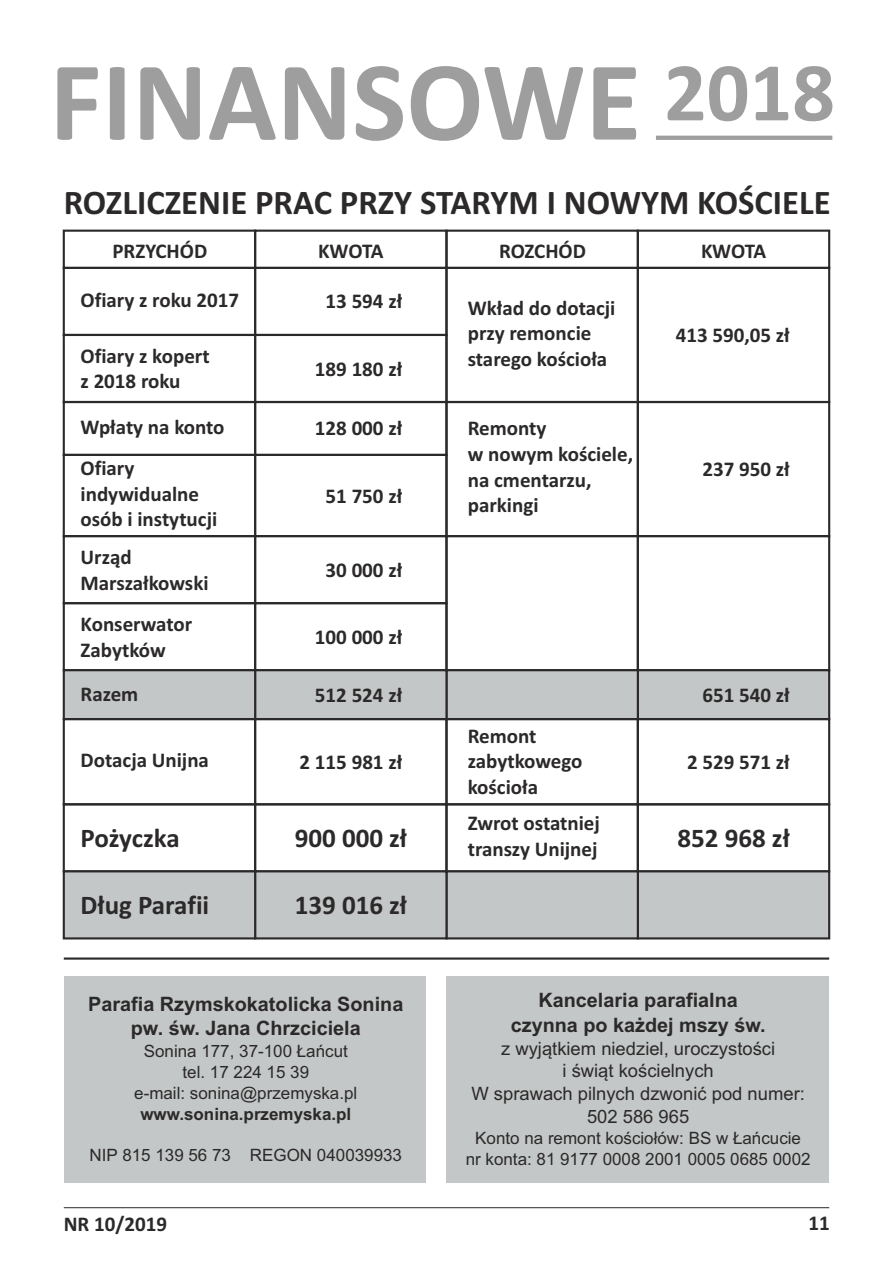
<style>
.page{position:relative;width:893px;height:1263px;background:#fff}
.page>*{position:absolute;margin:0;border:0;box-sizing:border-box;transform-origin:0 0}
.t1{font:700 114.3px "Calibri";color:#9e9e9e}
.t2{font:700 34.65px "Calibri";color:#2b2929}
.t3{font:700 27px "Calibri";color:#2b2929}
.t4{font:700 21px/25.7px "Calibri";color:#2b2929}
.t5{font:700 19.8px/24.5px "Arial";color:#2b2929;text-align:center}
.t6{font:18.45px/22.6px "Arial";color:#2b2929;text-align:center}
.t7{font:16.95px/20.9px "Arial";color:#2b2929;text-align:center}
.t8{font:700 16.95px "Arial";color:#2b2929}
</style>
<div class="page">
<hr style="left:64px;top:1207px;width:765px;height:1px;background:#2b2929">
<hr style="left:656px;top:136px;width:176px;height:4px;background:#9e9e9e">
<div style="left:637px;top:230px;width:193px;height:39px;border:2px solid #2b2929"></div>
<div style="left:445px;top:230px;width:194px;height:39px;border:2px solid #2b2929"></div>
<div style="left:254px;top:230px;width:194px;height:39px;border:2px solid #2b2929"></div>
<div style="left:63px;top:230px;width:193px;height:39px;border:2px solid #2b2929"></div>
<svg style="left:62px;top:266px;width:769px;height:455px"></svg>
<div style="left:637px;top:718px;width:193px;height:87px;border:2px solid #2b2929"></div>
<div style="left:445px;top:718px;width:194px;height:87px;border:2px solid #2b2929"></div>
<div style="left:254px;top:718px;width:194px;height:87px;border:2px solid #2b2929"></div>
<div style="left:63px;top:718px;width:193px;height:87px;border:2px solid #2b2929"></div>
<div style="left:637px;top:803px;width:193px;height:69px;border:2px solid #2b2929"></div>
<div style="left:445px;top:803px;width:194px;height:69px;border:2px solid #2b2929"></div>
<div style="left:254px;top:803px;width:194px;height:69px;border:2px solid #2b2929"></div>
<div style="left:63px;top:803px;width:193px;height:69px;border:2px solid #2b2929"></div>
<svg style="left:62px;top:869px;width:769px;height:71px;background:#b9bcbc"></svg>
<div style="left:446px;top:976px;width:383px;height:206px;background:#c4c7c7"></div>
<div style="left:64px;top:976px;width:361px;height:206px;background:#c4c7c7"></div>
<hr style="left:64px;top:957px;width:765px;height:3px;background:#2b2929">
<h1 class="t1" style="left:50px;top:54px;width:787px">FINANSOWE <sup>2018</sup></h1>
<h2 class="t2" style="left:64px;top:188px;width:768px">ROZLICZENIE PRAC PRZY STARYM I NOWYM KOŚCIELE</h2>
<p class="t4" style="left:112px;top:240px;width:96px">PRZYCHÓD</p>
<p class="t4" style="left:318px;top:240px;width:67px">KWOTA</p>
<p class="t4" style="left:499px;top:240px;width:88px">ROZCHÓD</p>
<p class="t4" style="left:701px;top:240px;width:67px">KWOTA</p>
<p class="t4" style="left:81px;top:289px;width:160px">Ofiary z roku 2017</p>
<p class="t4" style="left:81px;top:345px;width:131px">Ofiary z kopert z 2018 roku</p>
<p class="t4" style="left:81px;top:408px;width:146px;line-height:41.4px">Wpłaty na konto<br>Ofiary</p>
<p class="t4" style="left:81px;top:483px;width:138px">indywidualne osób i instytucji</p>
<p class="t4" style="left:81px;top:546px;width:130px">Urząd<br>Marszałkowski</p>
<p class="t4" style="left:81px;top:613px;width:113px">Konserwator<br>Zabytków</p>
<p class="t4" style="left:81px;top:683px;width:59px">Razem</p>
<p class="t4" style="left:326px;top:290px;width:78px">13 594 zł</p>
<p class="t4" style="left:315px;top:357px;width:89px">189 180 zł</p>
<p class="t4" style="left:315px;top:417px;width:89px">128 000 zł</p>
<p class="t4" style="left:326px;top:484px;width:78px">51 750 zł</p>
<p class="t4" style="left:326px;top:559px;width:78px">30 000 zł</p>
<p class="t4" style="left:315px;top:626px;width:89px">100 000 zł</p>
<p class="t4" style="left:315px;top:684px;width:89px">512 524 zł</p>
<p class="t4" style="left:81px;top:749px;width:130px">Dotacja Unijna</p>
<p class="t4" style="left:300px;top:751px;width:104px">2 115 981 zł</p>
<p class="t3" style="left:81px;top:827px;width:101px">Pożyczka</p>
<p class="t3" style="left:295px;top:827px;width:114px">900 000 zł</p>
<p class="t3" style="left:81px;top:894px;width:130px">Dług Parafii</p>
<p class="t3" style="left:295px;top:894px;width:114px">139 016 zł</p>
<p class="t5" style="left:88px;top:993px;width:317px">Parafia Rzymskokatolicka Sonina pw. św. Jana Chrzciciela</p>
<p class="t7" style="left:134px;top:1042px;width:225px">Sonina 177, 37-100 Łańcut tel. 17 224 15 39<br>e-mail: sonina@przemyska.pl</p>
<p class="t8" style="left:140px;top:1107px;width:212px">www.sonina.przemyska.pl</p>
<p class="t7" style="left:90px;top:1146px;width:314px">NIP 815 139 56 73 REGON 040039933</p>
<p class="t4" style="left:468px;top:296px;width:149px">Wkład do dotacji przy remoncie starego kościoła</p>
<p class="t4" style="left:468px;top:417px;width:167px">Remonty<br>w nowym kościele, na cmentarzu, parkingi</p>
<p class="t4" style="left:676px;top:324px;width:115px">413 590,05 zł</p>
<p class="t4" style="left:702px;top:458px;width:89px">237 950 zł</p>
<p class="t4" style="left:468px;top:724px;width:116px">Remont zabytkowego kościoła</p>
<p class="t4" style="left:468px;top:812px;width:134px">Zwrot ostatniej transzy Unijnej</p>
<p class="t4" style="left:702px;top:684px;width:89px">651 540 zł</p>
<p class="t4" style="left:687px;top:751px;width:104px">2 529 571 zł</p>
<p class="t3" style="left:678px;top:827px;width:114px">852 968 zł</p>
<p class="t5" style="left:511px;top:990px;width:256px">Kancelaria parafialna czynna po każdej mszy św.</p>
<p class="t6" style="left:471px;top:1039px;width:335px">z wyjątkiem niedziel, uroczystości<br>i świąt kościelnych<br>W sprawach pilnych dzwonić pod numer:<br>502 586 965</p>
<p class="t7" style="left:466px;top:1129px;width:346px">Konto na remont kościołów: BS w Łańcucie nr konta: 81 9177 0008 2001 0005 0685 0002</p>
<p class="t4" style="left:64px;top:1213px;width:105px">NR 10/2019</p>
<p class="t4" style="left:808px;top:1211px;width:23px">11</p>
</div>
